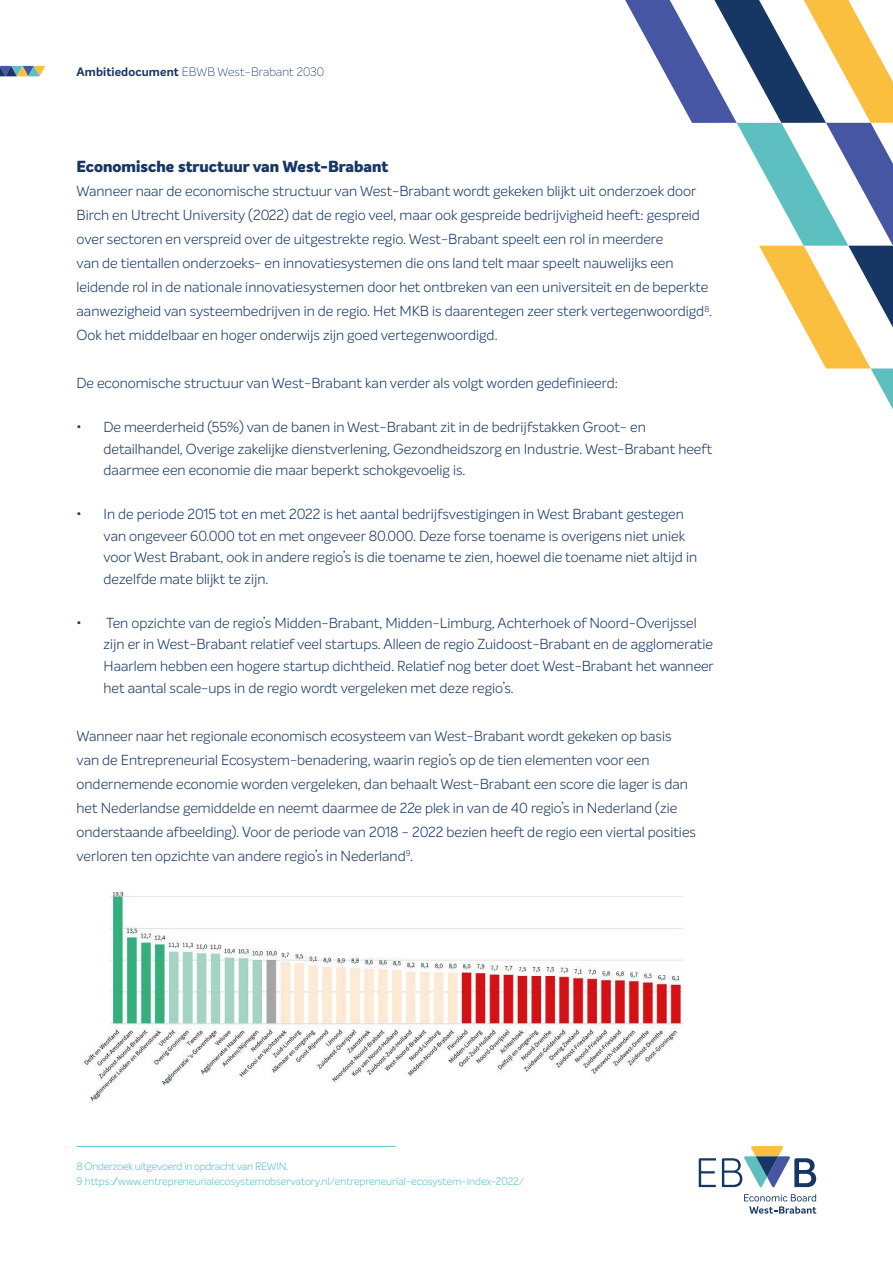
<style>
.page{position:relative;width:893px;height:1263px;background:#fff}
.page>*{position:absolute;margin:0;border:0;box-sizing:border-box;transform-origin:0 0}
.t1{font:800 15.75px "Intelo";color:#163763}
.t2{font:300 14.25px/24px "Intelo";color:#163763}
.t3{font:100 12px "Intelo";letter-spacing:.01em;color:#163763}
.t4{font:300 10.5px/15px "Intelo";color:#5dbfc0}
.s1{font-weight:700}
</style>
<div class="page">
<svg style="left:0;top:66px;width:45px;height:10px"></svg>
<svg style="left:744px;top:1194px;width:72px;height:20px"></svg>
<svg style="left:699px;top:1158px;width:17px;height:29px"></svg>
<svg style="left:722px;top:1146px;width:94px;height:41px"></svg>
<hr style="left:77px;top:1146px;width:318px;height:1px;background:#5dbfc0">
<img style="left:84px;top:891px;width:601px;height:212px">
<svg style="left:625px;top:0;width:268px;height:409px"></svg>
<p class="t3" style="left:77px;top:65px;width:249px"><span class="s1">Ambitiedocument</span> EBWB West-Brabant 2030</p>
<p class="t1" style="left:77px;top:159px;width:313px">Economische structuur van West-Brabant</p>
<p class="t2" style="left:77px;top:180px;width:637px">Wanneer naar de economische structuur van West-Brabant wordt gekeken blijkt uit onderzoek door Birch en Utrecht University (2022) dat de regio veel, maar ook gespreide bedrijvigheid heeft: gespreid over sectoren en verspreid over de uitgestrekte regio. West-Brabant speelt een rol in meerdere<br>van de tientallen onderzoeks- en innovatiesystemen die ons land telt maar speelt nauwelijks een leidende rol in de nationale innovatiesystemen door het ontbreken van een universiteit en de beperkte aanwezigheid van systeembedrijven in de regio. Het MKB is daarentegen zeer sterk vertegenwoordigd<sup>8</sup>.<br>Ook het middelbaar en hoger onderwijs zijn goed vertegenwoordigd.</p>
<p class="t2" style="left:77px;top:372px;width:543px">De economische structuur van West-Brabant kan verder als volgt worden gedefinieerd:</p>
<p class="t2" style="left:104px;top:416px;width:610px;line-height:21.8px;text-indent:-27px">• De meerderheid (55%) van de banen in West-Brabant zit in de bedrijfstakken Groot- en detailhandel, Overige zakelijke dienstverlening, Gezondheidszorg en Industrie. West-Brabant heeft daarmee een economie die maar beperkt schokgevoelig is.</p>
<p class="t2" style="left:104px;top:503px;width:595px;line-height:21.8px;text-indent:-27px">• In de periode 2015 tot en met 2022 is het aantal bedrijfsvestigingen in West Brabant gestegen van ongeveer 60.000 tot en met ongeveer 80.000. Deze forse toename is overigens niet uniek voor West Brabant, ook in andere regio’s is die toename te zien, hoewel die toename niet altijd in dezelfde mate blijkt te zijn.</p>
<p class="t2" style="left:104px;top:612px;width:612px;line-height:21.8px;text-indent:-27px">• Ten opzichte van de regio’s Midden-Brabant, Midden-Limburg, Achterhoek of Noord-Overijssel zijn er in West-Brabant relatief veel startups. Alleen de regio Zuidoost-Brabant en de agglomeratie Haarlem hebben een hogere startup dichtheid. Relatief nog beter doet West-Brabant het wanneer het aantal scale-ups in de regio wordt vergeleken met deze regio’s.</p>
<p class="t2" style="left:77px;top:724px;width:621px">Wanneer naar het regionale economisch ecosysteem van West-Brabant wordt gekeken op basis van de Entrepreneurial Ecosystem-benadering, waarin regio’s op de tien elementen voor een ondernemende economie worden vergeleken, dan behaalt West-Brabant een score die lager is dan het Nederlandse gemiddelde en neemt daarmee de 22e plek in van de 40 regio’s in Nederland (zie onderstaande afbeelding). Voor de periode van 2018 - 2022 bezien heeft de regio een viertal posities verloren ten opzichte van andere regio’s in Nederland<sup>9</sup>.</p>
<p class="t4" style="left:77px;top:1159px;width:449px">8 Onderzoek uitgevoerd in opdracht van REWIN.<br>9 https:/www.entrepreneurialecosystemobservatory.nl/entrepreneurial-ecosystem-index-2022/</p>
</div>
